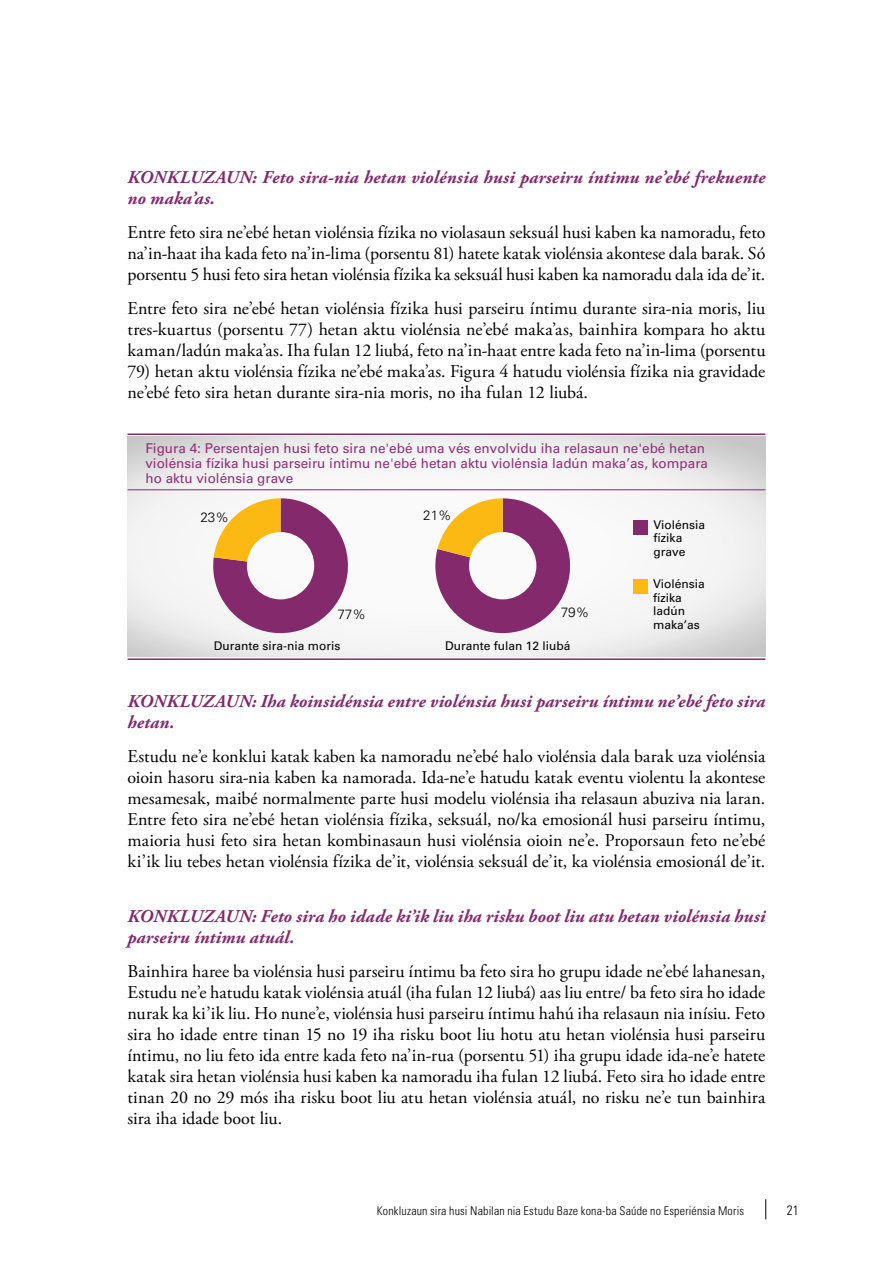
<style>
.page{position:relative;width:893px;height:1263px;background:#fff}
.page>*{position:absolute;margin:0;border:0;box-sizing:border-box;transform-origin:0 0}
.t1{font:18px/21px "Adobe Garamond Pro";color:#000;text-align:justify}
.t2{font:italic 700 18px/21px "Adobe Garamond Pro";letter-spacing:.01em;color:#84286b}
.t3{font:13.5px/15px "Univers";color:#912e76}
.t4{font:300 13.5px "Univers";color:#000}
.t5{font:300 condensed 13.5px "Univers";color:#000}
.t6{font:12px/13.5px "Univers";color:#000}
.t7{font:300 condensed 12px "Univers";letter-spacing:.015em;color:#000}
</style>
<div class="page">
<svg style="left:765px;top:1199px;width:1px;height:20px"></svg>
<svg style="left:128px;top:437px;width:637px;height:220px"></svg>
<hr style="left:128px;top:658px;width:637px;height:2px;background:#84286b">
<hr style="left:128px;top:433px;width:637px;height:2px;background:#84286b">
<hr style="left:128px;top:489px;width:637px;height:1px;background:#84286b">
<svg style="left:209px;top:498px;width:143px;height:139px"></svg>
<svg style="left:428px;top:498px;width:149px;height:142px"></svg>
<div style="left:634px;top:579px;width:14px;height:14px;background:#fdb913"></div>
<div style="left:634px;top:521px;width:14px;height:14px;background:#84296c"></div>
<p class="t2" style="left:128px;top:167px;width:639px">KONKLUZAUN: Feto sira-nia hetan violénsia husi parseiru íntimu ne’ebé frekuente no maka’as.</p>
<p class="t1" style="left:128px;top:222px;width:639px">Entre feto sira ne’ebé hetan violénsia fízika no violasaun seksuál husi kaben ka namoradu, feto na’in-haat iha kada feto na’in-lima (porsentu 81) hatete katak violénsia akontese dala barak. Só porsentu 5 husi feto sira hetan violénsia fízika ka seksuál husi kaben ka namoradu dala ida de’it.</p>
<p class="t1" style="left:128px;top:298px;width:639px">Entre feto sira ne’ebé hetan violénsia fízika husi parseiru íntimu durante sira-nia moris, liu tres-kuartus (porsentu 77) hetan aktu violénsia ne’ebé maka’as, bainhira kompara ho aktu kaman/ladún maka’as. Iha fulan 12 liubá, feto na’in-haat entre kada feto na’in-lima (porsentu</p>
<p class="t1" style="left:128px;top:361px;width:639px">79) hetan aktu violénsia fízika ne’ebé maka’as. Figura 4 hatudu violénsia fízika nia gravidade ne’ebé feto sira hetan durante sira-nia moris, no iha fulan 12 liubá.</p>
<p class="t3" style="left:145px;top:441px;width:564px">Figura 4: Persentajen husi feto sira ne'ebé uma vés envolvidu iha relasaun ne'ebé hetan violénsia fízika husi parseiru íntimu ne'ebé hetan aktu violénsia ladún maka’as, kompara ho aktu violénsia grave</p>
<p class="t4" style="left:200px;top:509px;width:30px">23%</p>
<p class="t4" style="left:423px;top:507px;width:30px">21%</p>
<p class="t6" style="left:653px;top:518px;width:53px">Violénsia fízika grave</p>
<p class="t6" style="left:653px;top:577px;width:53px">Violénsia fízika ladún maka’as</p>
<p class="t4" style="left:561px;top:604px;width:30px">79%</p>
<p class="t4" style="left:337px;top:606px;width:30px">77%</p>
<p class="t6" style="left:214px;top:639px;width:128px">Durante sira-nia moris</p>
<p class="t6" style="left:445px;top:639px;width:127px">Durante fulan 12 liubá</p>
<p class="t2" style="left:128px;top:691px;width:639px">KONKLUZAUN: Iha koinsidénsia entre violénsia husi parseiru íntimu ne’ebé feto sira hetan.</p>
<p class="t1" style="left:128px;top:746px;width:639px">Estudu ne’e konklui katak kaben ka namoradu ne’ebé halo violénsia dala barak uza violénsia oioin hasoru sira-nia kaben ka namorada. Ida-ne’e hatudu katak eventu violentu la akontese mesamesak, maibé normalmente parte husi modelu violénsia iha relasaun abuziva nia laran.<br>Entre feto sira ne’ebé hetan violénsia fízika, seksuál, no/ka emosionál husi parseiru íntimu, maioria husi feto sira hetan kombinasaun husi violénsia oioin ne’e. Proporsaun feto ne’ebé ki’ik liu tebes hetan violénsia fízika de’it, violénsia seksuál de’it, ka violénsia emosionál de’it.</p>
<p class="t2" style="left:128px;top:906px;width:639px">KONKLUZAUN: Feto sira ho idade ki’ik liu iha risku boot liu atu hetan violénsia husi parseiru íntimu atuál.</p>
<p class="t1" style="left:128px;top:961px;width:639px">Bainhira haree ba violénsia husi parseiru íntimu ba feto sira ho grupu idade ne’ebé lahanesan, Estudu ne’e hatudu katak violénsia atuál (iha fulan 12 liubá) aas liu entre/ ba feto sira ho idade nurak ka ki’ik liu. Ho nune’e, violénsia husi parseiru íntimu hahú iha relasaun nia inísiu. Feto sira ho idade entre tinan 15 no 19 iha risku boot liu hotu atu hetan violénsia husi parseiru íntimu, no liu feto ida entre kada feto na’in-rua (porsentu 51) iha grupu idade ida-ne’e hatete katak sira hetan violénsia husi kaben ka namoradu iha fulan 12 liubá. Feto sira ho idade entre tinan 20 no 29 mós iha risku boot liu atu hetan violénsia atuál, no risku ne’e tun bainhira sira iha idade boot liu.</p>
<p class="t7" style="left:377px;top:1203px;width:369px">Konkluzaun sira husi Nabilan nia Estudu Baze kona-ba Saúde no Esperiénsia Moris</p>
<p class="t5" style="left:787px;top:1202px;width:14px">21</p>
</div>
